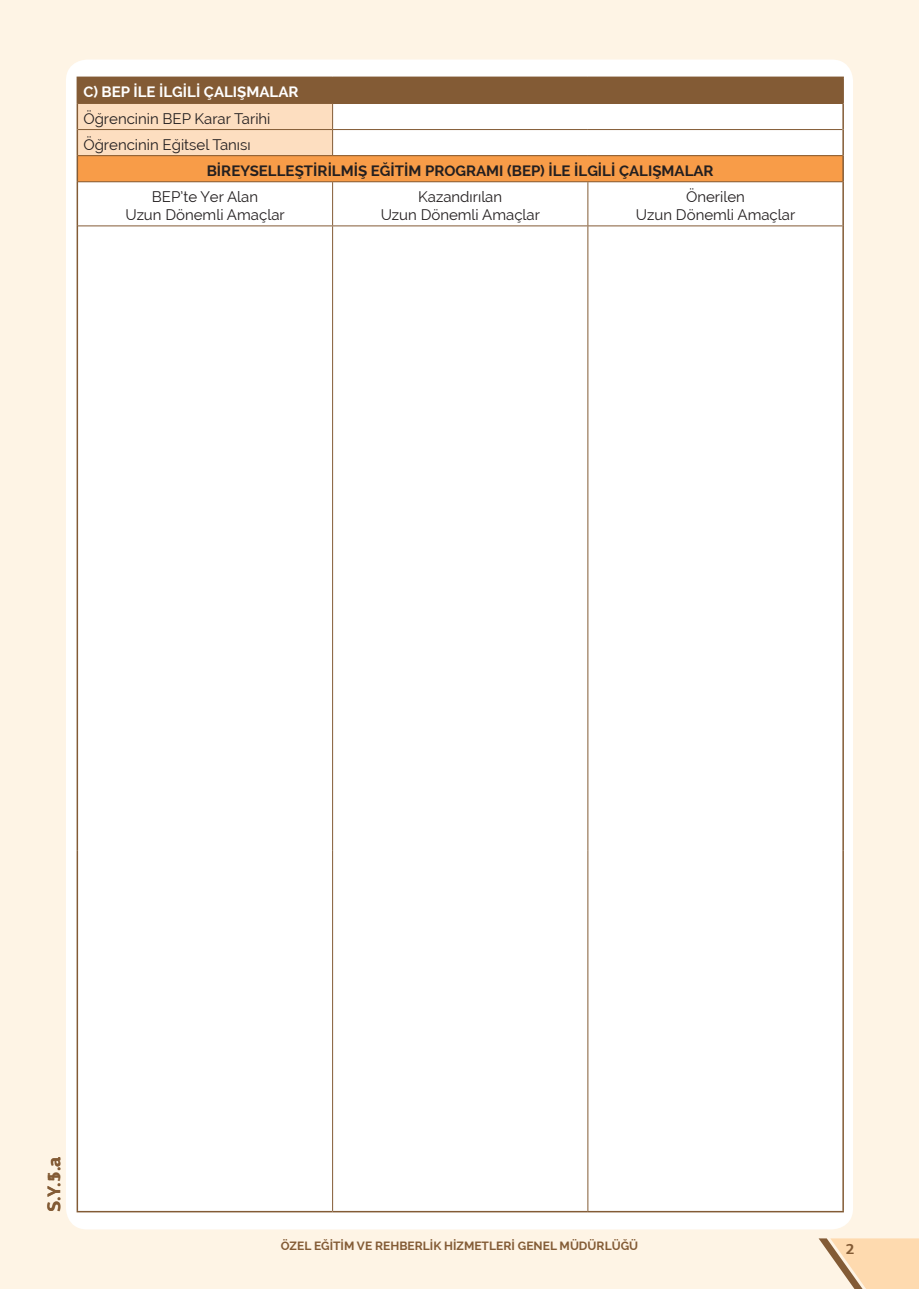
<style>
.page{position:relative;width:919px;height:1289px;background:#fff}
.page>*{position:absolute;margin:0;border:0;box-sizing:border-box;transform-origin:0 0}
.t1{font:700 18px "PF Agora Sans Pro";color:#835b35}
.t2{font:15px "Raleway";color:#231f20}
.t3{font:700 15px "Raleway";color:#231f20}
.t4{font:700 15px "Raleway";color:#fff}
.t5{font:700 15px "PF Agora Sans Pro";color:#835b35}
.t6{font:700 12px "Raleway";color:#835b35}
</style>
<div class="page">
<div style="left:0;top:0;width:918px;height:1288px;background:#fef4e5"></div>
<div style="left:66px;top:60px;width:787px;height:1169px;background:#fff;border-radius:21px"></div>
<svg style="left:818px;top:1238px;width:100px;height:50px"></svg>
<div style="left:77px;top:77px;width:766px;height:26px;background:#835b35"></div>
<div style="left:77px;top:156px;width:766px;height:26px;background:#f89c48"></div>
<hr style="left:332px;top:129px;width:256px;height:1px;background:#835b35">
<hr style="left:588px;top:129px;width:254px;height:1px;background:#835b35">
<hr style="left:332px;top:155px;width:256px;height:1px;background:#835b35">
<hr style="left:588px;top:155px;width:254px;height:1px;background:#835b35">
<hr style="left:332px;top:181px;width:256px;height:1px;background:#835b35">
<hr style="left:332px;top:182px;width:1px;height:43px;background:#835b35">
<hr style="left:588px;top:181px;width:254px;height:1px;background:#835b35">
<hr style="left:587px;top:182px;width:1px;height:43px;background:#835b35">
<hr style="left:78px;top:225px;width:254px;height:1px;background:#835b35">
<hr style="left:332px;top:225px;width:256px;height:1px;background:#835b35">
<hr style="left:332px;top:226px;width:1px;height:624px;background:#835b35">
<hr style="left:588px;top:225px;width:254px;height:1px;background:#835b35">
<hr style="left:587px;top:226px;width:1px;height:624px;background:#835b35">
<hr style="left:332px;top:850px;width:1px;height:360px;background:#835b35">
<hr style="left:587px;top:850px;width:1px;height:360px;background:#835b35">
<hr style="left:332px;top:103px;width:256px;height:1px;background:#835b35">
<hr style="left:588px;top:103px;width:254px;height:1px;background:#835b35">
<svg style="left:77px;top:103px;width:256px;height:79px"></svg>
<svg style="left:842px;top:103px;width:1px;height:79px"></svg>
<hr style="left:77px;top:182px;width:1px;height:44px;background:#835b35">
<hr style="left:842px;top:182px;width:1px;height:44px;background:#835b35">
<hr style="left:77px;top:226px;width:1px;height:624px;background:#835b35">
<hr style="left:77px;top:850px;width:1px;height:360px;background:#835b35">
<hr style="left:77px;top:1210px;width:255px;height:2px;background:#835b35">
<hr style="left:332px;top:1210px;width:256px;height:2px;background:#835b35">
<hr style="left:842px;top:226px;width:1px;height:624px;background:#835b35">
<hr style="left:842px;top:850px;width:1px;height:360px;background:#835b35">
<hr style="left:588px;top:1210px;width:255px;height:2px;background:#835b35">
<p class="t4" style="left:83px;top:84px;width:217px">C) BEP İLE İLGİLİ ÇALIŞMALAR</p>
<p class="t2" style="left:83px;top:109px;width:189px">Öğrencinin BEP Karar Tarihi</p>
<p class="t2" style="left:83px;top:136px;width:169px">Öğrencinin Eğitsel Tanısı</p>
<p class="t3" style="left:207px;top:162px;width:508px">BİREYSELLEŞTİRİLMİŞ EĞİTİM PROGRAMI (BEP) İLE İLGİLİ ÇALIŞMALAR</p>
<p class="t2" style="left:152px;top:188px;width:108px">BEP’te Yer Alan</p>
<p class="t2" style="left:125px;top:206px;width:161px">Uzun Dönemli Amaçlar</p>
<p class="t2" style="left:686px;top:188px;width:60px">Önerilen</p>
<p class="t2" style="left:636px;top:206px;width:161px">Uzun Dönemli Amaçlar</p>
<p class="t2" style="left:418px;top:188px;width:85px">Kazandırılan</p>
<p class="t2" style="left:380px;top:206px;width:161px">Uzun Dönemli Amaçlar</p>
<p class="t1" style="left:42px;top:1212px;width:57px;rotate:-90deg">S.Y.1.a</p>
<p class="t1" style="left:42px;top:1181px;width:12px;rotate:-90deg">5</p>
<p class="t6" style="left:281px;top:1238px;width:359px">ÖZEL EĞİTİM VE REHBERLİK HİZMETLERİ GENEL MÜDÜRLÜĞÜ</p>
<p class="t5" style="left:845px;top:1239px;width:10px">2</p>
</div>
